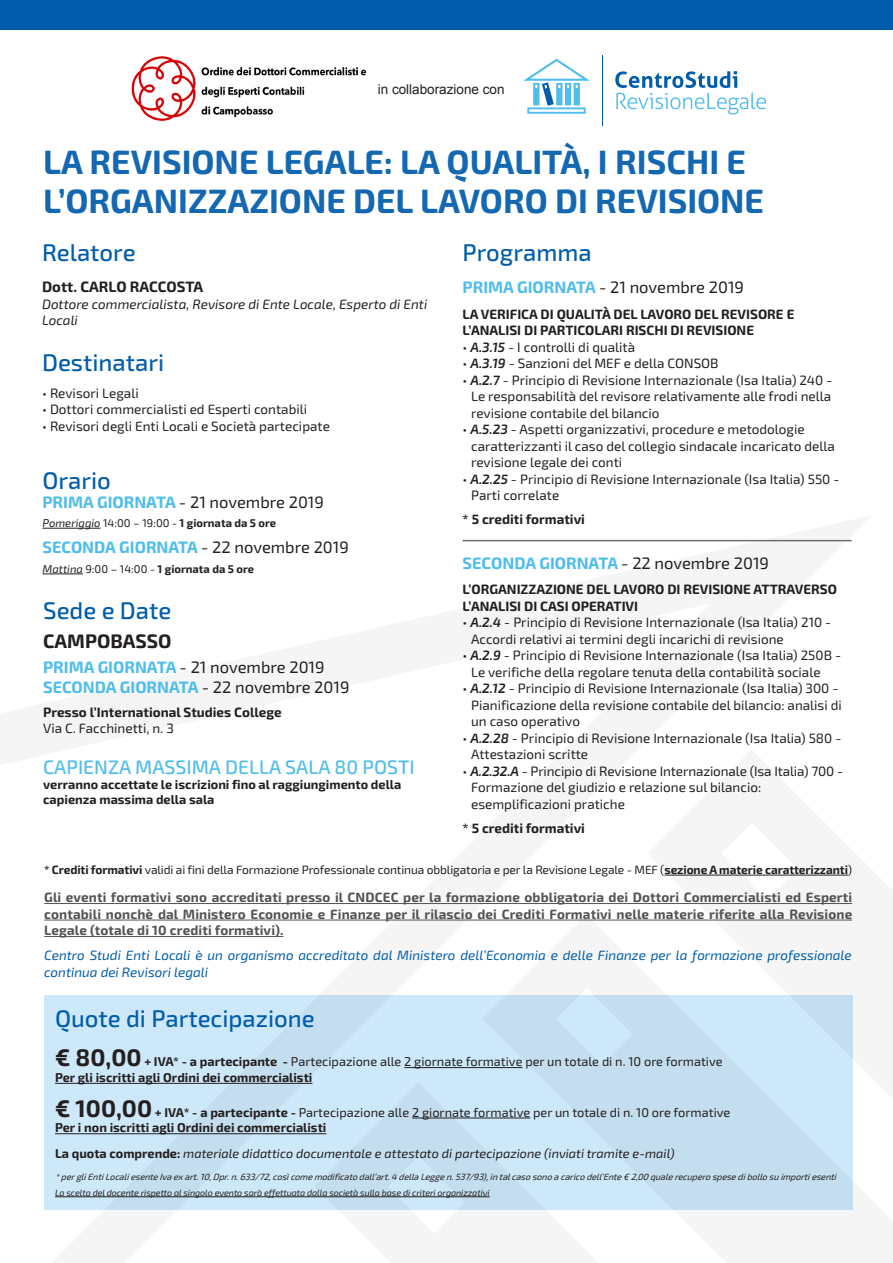
<style>
.page{position:relative;width:893px;height:1263px;background:#fff}
.page>*{position:absolute;margin:0;border:0;box-sizing:border-box;transform-origin:0 0}
.t1{font:700 33.75px/39px "Exo 2";color:#1467b1}
.t2{font:500 24px "Exo 2";color:#015dab}
.t3{font:500 19.5px "Exo 2";color:#4fbdec}
.t4{font:700 19.5px "Exo 2";color:#231f20}
.t5{font:700 16.5px "Exo 2";color:#4fbdec}
.t6{font:16.5px "Exo 2";color:#231f20}
.t7{font:700 15px "Exo 2";color:#231f20}
.t8{font:13.5px/16.5px "Exo 2";color:#231f20}
.t9{font:700 13.5px/16.5px "Exo 2";letter-spacing:.01em;color:#535355;text-align:justify}
.t10{font:700 13.5px/16.5px "Exo 2";color:#231f20}
.t11{font:italic 13.5px/16.5px "Exo 2";color:#015dab}
.t12{font:italic 13.5px/16.5px "Exo 2";color:#231f20}
.t13{font:13.5px "Arial";color:#231f20}
.t14{font:12.75px "Exo 2";color:#231f20}
.t15{font:700 12.75px/15px "Exo 2";color:#231f20}
.t16{font:italic 12.75px "Exo 2";color:#231f20}
.t17{font:12px "Exo 2";letter-spacing:-.01em;color:#231f20}
.t18{font:700 11.25px "Exo 2";color:#231f20}
.t19{font:italic 9px "Exo 2";color:#231f20}
.t20{font:italic 9px "Exo 2";letter-spacing:-.01em;color:#231f20}
.s1{font-weight:700;color:#4fbdec}
.s2{font-weight:400;font-style:italic}
.s3{font-weight:400}
.s4{font-weight:400;color:#231f20}
.s5{font-weight:600;font-style:italic}
.s6{font-weight:700}
.s7{font-weight:700;font-size:24px}
.s8{font-weight:700;font-style:normal}
</style>
<div class="page">
<div style="left:0;top:0;width:893px;height:30px;background:#015dab"></div>
<svg style="left:523px;top:59px;width:67px;height:55px"></svg>
<hr style="left:603px;top:55px;width:1px;height:71px;background:#015dab">
<svg style="left:615px;top:71px;width:151px;height:44px"></svg>
<img style="left:131px;top:56px;width:236px;height:65px">
<div style="left:44px;top:995px;width:808px;height:214px;background:#cde8f8"></div>
<hr style="left:55px;top:1196px;width:435px;height:1px;background:#231f20">
<hr style="left:664px;top:875px;width:184px;height:1px;background:#231f20">
<hr style="left:44px;top:903px;width:808px;height:1px;background:#535355">
<hr style="left:44px;top:920px;width:808px;height:1px;background:#535355">
<hr style="left:44px;top:936px;width:239px;height:1px;background:#535355">
<hr style="left:463px;top:540px;width:389px;height:1px;background:#6c6d70">
<hr style="left:404px;top:1067px;width:118px;height:1px;background:#231f20">
<hr style="left:55px;top:1083px;width:257px;height:1px;background:#231f20">
<hr style="left:412px;top:1118px;width:118px;height:1px;background:#231f20">
<hr style="left:55px;top:1133px;width:271px;height:1px;background:#231f20">
<hr style="left:43px;top:528px;width:58px;height:1px;background:#231f20">
<hr style="left:43px;top:574px;width:40px;height:1px;background:#231f20">
<p class="t13" style="left:378px;top:81px;width:128px">in collaborazione con</p>
<p class="t1" style="left:43px;top:143px;width:722px">LA REVISIONE LEGALE: LA QUALITÀ, I RISCHI E<br>L’ORGANIZZAZIONE DEL LAVORO DI REVISIONE</p>
<p class="t2" style="left:42px;top:238px;width:95px">Relatore</p>
<p class="t7" style="left:42px;top:278px;width:163px">Dott. CARLO RACCOSTA</p>
<p class="t12" style="left:42px;top:296px;width:387px">Dottore commercialista, Revisore di Ente Locale, Esperto di Enti<br>Locali</p>
<p class="t2" style="left:42px;top:349px;width:124px">Destinatari</p>
<p class="t8" style="left:42px;top:385px;width:98px">• Revisori Legali</p>
<p class="t8" style="left:42px;top:402px;width:267px">• Dottori commercialisti ed Esperti contabili</p>
<p class="t8" style="left:42px;top:418px;width:289px">• Revisori degli Enti Locali e Società partecipate</p>
<p class="t2" style="left:43px;top:466px;width:70px">Orario</p>
<p class="t6" style="left:43px;top:492px;width:283px"><span class="s1">PRIMA GIORNATA</span> - 21 novembre 2019</p>
<p class="t18" style="left:43px;top:516px;width:235px"><span class="s2">Pomeriggio</span> <span class="s3">14:00 – 19:00 -</span> 1 giornata da 5 ore</p>
<p class="t5" style="left:43px;top:538px;width:308px">SECONDA GIORNATA <span class="s4">- 22 novembre 2019</span></p>
<p class="t18" style="left:43px;top:562px;width:213px"><span class="s2">Mattina</span> <span class="s3">9:00 – 14:00 -</span> 1 giornata da 5 ore</p>
<p class="t2" style="left:43px;top:596px;width:130px">Sede e Date</p>
<p class="t4" style="left:43px;top:629px;width:130px">CAMPOBASSO</p>
<p class="t6" style="left:43px;top:658px;width:283px"><span class="s1">PRIMA GIORNATA</span> - 21 novembre 2019</p>
<p class="t5" style="left:43px;top:677px;width:308px">SECONDA GIORNATA <span class="s4">- 22 novembre 2019</span></p>
<p class="t10" style="left:43px;top:704px;width:240px">Presso l’International Studies College</p>
<p class="t8" style="left:43px;top:721px;width:132px">Via C. Facchinetti, n. 3</p>
<p class="t3" style="left:43px;top:756px;width:373px">CAPIENZA MASSIMA DELLA SALA 80 POSTI</p>
<p class="t15" style="left:43px;top:777px;width:360px">verranno accettate le iscrizioni fino al raggiungimento della capienza massima della sala</p>
<p class="t2" style="left:463px;top:238px;width:130px">Programma</p>
<p class="t6" style="left:463px;top:278px;width:283px"><span class="s1">PRIMA GIORNATA</span> - 21 novembre 2019</p>
<p class="t10" style="left:463px;top:306px;width:333px">LA VERIFICA DI QUALITÀ DEL LAVORO DEL REVISORE E<br>L’ANALISI DI PARTICOLARI RISCHI DI REVISIONE</p>
<p class="t8" style="left:463px;top:339px;width:174px">• <span class="s5">A.3.15</span> - I controlli di qualità</p>
<p class="t8" style="left:463px;top:355px;width:257px">• <span class="s5">A.3.19</span> - Sanzioni del MEF e della CONSOB</p>
<p class="t8" style="left:471px;top:372px;width:363px;text-align:justify;text-indent:-9px">• <span class="s5">A.2.7</span> - Principio di Revisione Internazionale (Isa Italia) 240 - Le responsabilità del revisore relativamente alle frodi nella revisione contabile del bilancio</p>
<p class="t8" style="left:471px;top:421px;width:365px;text-indent:-9px">• <span class="s5">A.5.23</span> - Aspetti organizzativi, procedure e metodologie caratterizzanti il caso del collegio sindacale incaricato della revisione legale dei conti</p>
<p class="t8" style="left:471px;top:471px;width:370px;text-indent:-9px">• <span class="s5">A.2.25</span> - Principio di Revisione Internazionale (Isa Italia) 550 -<br>Parti correlate</p>
<p class="t10" style="left:463px;top:511px;width:124px">* 5 crediti formativi</p>
<p class="t5" style="left:463px;top:553px;width:308px">SECONDA GIORNATA <span class="s4">- 22 novembre 2019</span></p>
<p class="t10" style="left:463px;top:581px;width:376px">L’ORGANIZZAZIONE DEL LAVORO DI REVISIONE ATTRAVERSO<br>L’ANALISI DI CASI OPERATIVI</p>
<p class="t8" style="left:471px;top:614px;width:362px;text-indent:-9px">• <span class="s5">A.2.4</span> - Principio di Revisione Internazionale (Isa Italia) 210 -<br>Accordi relativi ai termini degli incarichi di revisione</p>
<p class="t8" style="left:471px;top:647px;width:371px;text-indent:-9px">• <span class="s5">A.2.9</span> - Principio di Revisione Internazionale (Isa Italia) 250B -<br>Le verifiche della regolare tenuta della contabilità sociale</p>
<p class="t8" style="left:471px;top:680px;width:372px;text-indent:-9px">• <span class="s5">A.2.12</span> - Principio di Revisione Internazionale (Isa Italia) 300 -<br>Pianificazione della revisione contabile del bilancio: analisi di un caso operativo</p>
<p class="t8" style="left:471px;top:730px;width:372px;text-indent:-9px">• <span class="s5">A.2.28</span> - Principio di Revisione Internazionale (Isa Italia) 580 -<br>Attestazioni scritte</p>
<p class="t8" style="left:463px;top:763px;width:382px">• <span class="s5">A.2.32.A</span> - Principio di Revisione Internazionale (Isa Italia) 700 -</p>
<p class="t8" style="left:471px;top:779px;width:292px">Formazione del giudizio e relazione sul bilancio: esemplificazioni pratiche</p>
<p class="t10" style="left:463px;top:820px;width:124px">* 5 crediti formativi</p>
<p class="t17" style="left:44px;top:863px;width:809px"><span class="s6">* Crediti formativi</span> validi ai fini della Formazione Professionale continua obbligatoria e per la Revisione Legale - MEF (<span class="s6">sezione A materie caratterizzanti</span>)</p>
<p class="t9" style="left:44px;top:889px;width:809px">Gli eventi formativi sono accreditati presso il CNDCEC per la formazione obbligatoria dei Dottori Commercialisti ed Esperti contabili nonchè dal Ministero Economie e Finanze per il rilascio dei Crediti Formativi nelle materie riferite alla Revisione Legale (totale di 10 crediti formativi).</p>
<p class="t11" style="left:44px;top:947px;width:809px">Centro Studi Enti Locali è un organismo accreditato dal Ministero dell’Economia e delle Finanze per la formazione professionale continua dei Revisori legali</p>
<p class="t2" style="left:55px;top:1004px;width:261px">Quote di Partecipazione</p>
<p class="t14" style="left:55px;top:1054px;width:669px"><span class="s7">€ 80,00</span> <span class="s6">+ IVA* - a partecipante -</span> Partecipazione alle 2 giornate formative per un totale di n. 10 ore formative</p>
<p class="t15" style="left:55px;top:1070px;width:259px">Per gli iscritti agli Ordini dei commercialisti</p>
<p class="t14" style="left:55px;top:1105px;width:677px"><span class="s7">€ 100,00</span> <span class="s6">+ IVA* - a partecipante -</span> Partecipazione alle 2 giornate formative per un totale di n. 10 ore formative</p>
<p class="t15" style="left:55px;top:1121px;width:273px">Per i non iscritti agli Ordini dei commercialisti</p>
<p class="t16" style="left:55px;top:1146px;width:621px"><span class="s8">La quota comprende:</span> materiale didattico documentale e attestato di partecipazione (inviati tramite e-mail)</p>
<p class="t19" style="left:55px;top:1172px;width:785px">*pergliEntiLocaliesenteIvaexart.10,Dpr.n.633/72,cosìcomemodificatodall’art.4dellaLeggen.537/93),intalcasosonoacaricodell’Ente€ 2,00qualerecuperospesedibollosuimportiesenti</p>
<p class="t20" style="left:55px;top:1187px;width:436px">La scelta del docente rispetto al singolo evento sarà effettuata dalla società sulla base di criteri organizzativi</p>
</div>
